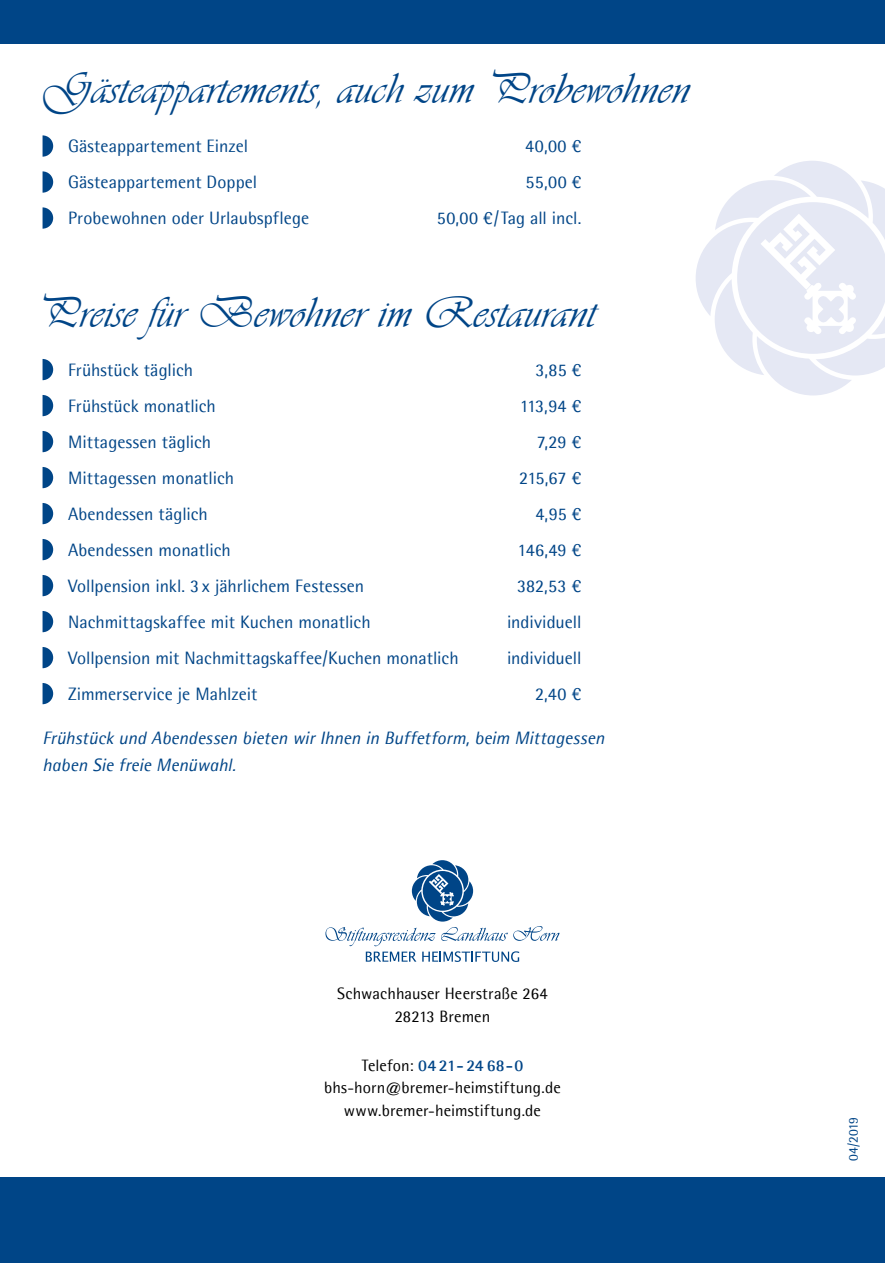
<style>
.page{position:relative;width:885px;height:1263px;background:#fff}
.page>*{position:absolute;margin:0;border:0;box-sizing:border-box;transform-origin:0 0}
.t1{font:45px "Vivaldii";letter-spacing:.01em;color:#004587}
.t2{font:18px "Agfa Rotis Semisans";color:#004587}
.t3{font:italic 18px/27px "Agfa Rotis Semisans";color:#004587}
.t4{font:16.5px/22.5px "Agfa Rotis Semisans";letter-spacing:.005em;color:#000;text-align:center}
.t5{font:13.5px "Agfa Rotis Semisans";letter-spacing:.01em;color:#004587}
.s1{font-weight:700;color:#004587}
</style>
<div class="page">
<svg style="left:696px;top:161px;width:188px;height:234px"></svg>
<div style="left:0;top:1178px;width:884px;height:85px;background:#004587"></div>
<div style="left:0;top:0;width:884px;height:43px;background:#004587"></div>
<svg style="left:325px;top:860px;width:234px;height:102px"></svg>
<svg style="left:43px;top:135px;width:10px;height:22px"></svg>
<svg style="left:43px;top:171px;width:10px;height:22px"></svg>
<svg style="left:43px;top:207px;width:10px;height:22px"></svg>
<svg style="left:43px;top:359px;width:10px;height:21px"></svg>
<svg style="left:43px;top:395px;width:10px;height:21px"></svg>
<svg style="left:43px;top:431px;width:10px;height:21px"></svg>
<svg style="left:43px;top:467px;width:10px;height:21px"></svg>
<svg style="left:43px;top:503px;width:10px;height:21px"></svg>
<svg style="left:43px;top:539px;width:10px;height:21px"></svg>
<svg style="left:43px;top:575px;width:10px;height:21px"></svg>
<svg style="left:43px;top:611px;width:10px;height:21px"></svg>
<svg style="left:43px;top:647px;width:10px;height:21px"></svg>
<svg style="left:43px;top:683px;width:10px;height:21px"></svg>
<h1 class="t1" style="left:43px;top:63px;width:648px">Gästeappartements, auch zum Probewohnen</h1>
<p class="t2" style="left:68px;top:135px;width:181px">Gästeappartement Einzel</p>
<p class="t2" style="left:525px;top:135px;width:58px">40,00 €</p>
<p class="t2" style="left:68px;top:171px;width:191px">Gästeappartement Doppel</p>
<p class="t2" style="left:525px;top:171px;width:57px">55,00 €</p>
<p class="t2" style="left:68px;top:207px;width:243px">Probewohnen oder Urlaubspflege</p>
<p class="t2" style="left:437px;top:207px;width:146px">50,00 €/Tag all incl.</p>
<h1 class="t1" style="left:36px;top:286px;width:561px">Preise für Bewohner im Restaurant</h1>
<p class="t2" style="left:68px;top:359px;width:126px">Frühstück täglich</p>
<p class="t2" style="left:535px;top:359px;width:47px">3,85 €</p>
<p class="t2" style="left:68px;top:395px;width:149px">Frühstück monatlich</p>
<p class="t2" style="left:519px;top:395px;width:63px">113,94 €</p>
<p class="t2" style="left:68px;top:431px;width:145px">Mittagessen täglich</p>
<p class="t2" style="left:536px;top:431px;width:46px">7,29 €</p>
<p class="t2" style="left:68px;top:467px;width:167px">Mittagessen monatlich</p>
<p class="t2" style="left:519px;top:467px;width:64px">215,67 €</p>
<p class="t2" style="left:68px;top:503px;width:141px">Abendessen täglich</p>
<p class="t2" style="left:535px;top:503px;width:48px">4,95 €</p>
<p class="t2" style="left:68px;top:539px;width:164px">Abendessen monatlich</p>
<p class="t2" style="left:517px;top:539px;width:65px">146,49 €</p>
<p class="t2" style="left:68px;top:575px;width:297px">Vollpension inkl. 3 x jährlichem Festessen</p>
<p class="t2" style="left:517px;top:575px;width:66px">382,53 €</p>
<p class="t2" style="left:68px;top:611px;width:304px">Nachmittagskaffee mit Kuchen monatlich</p>
<p class="t2" style="left:507px;top:611px;width:76px">individuell</p>
<p class="t2" style="left:68px;top:647px;width:392px">Vollpension mit Nachmittagskaffee/Kuchen monatlich</p>
<p class="t2" style="left:507px;top:647px;width:76px">individuell</p>
<p class="t2" style="left:68px;top:683px;width:191px">Zimmerservice je Mahlzeit</p>
<p class="t2" style="left:535px;top:683px;width:48px">2,40 €</p>
<p class="t3" style="left:43px;top:725px;width:563px">Frühstück und Abendessen bieten wir Ihnen in Buffetform, beim Mittagessen haben Sie freie Menüwahl.</p>
<p class="t4" style="left:337px;top:982px;width:212px">Schwachhauser Heerstraße 264<br>28213 Bremen</p>
<p class="t4" style="left:324px;top:1054px;width:238px">Telefon: <span class="s1">04 21- 24 68-0 </span>bhs-horn@bremer-heimstiftung.de www.bremer-heimstiftung.de</p>
<p class="t5" style="left:845px;top:1161px;width:46px;rotate:-90deg">04/2019</p>
</div>
